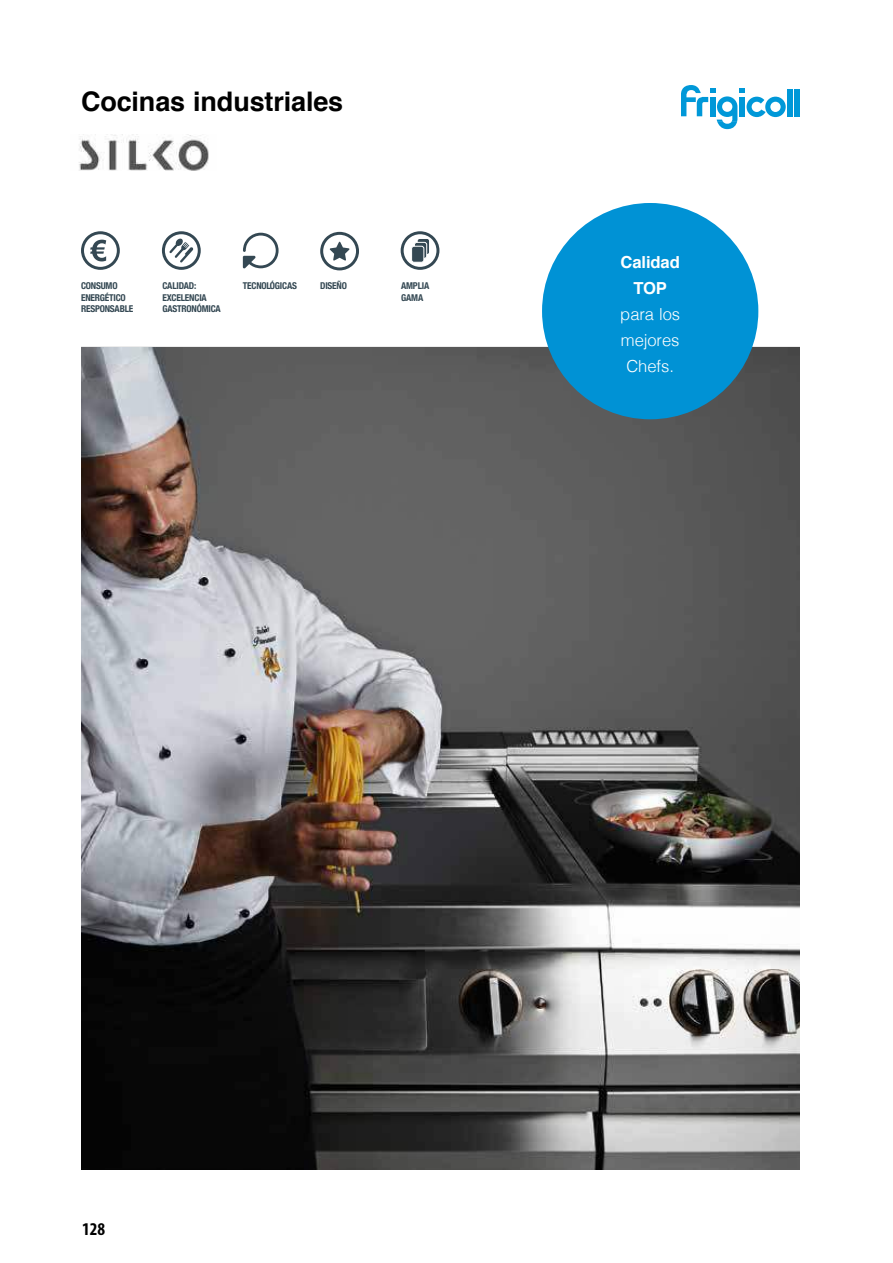
<style>
.page{position:relative;width:893px;height:1263px;background:#fff}
.page>*{position:absolute;margin:0;border:0;box-sizing:border-box;transform-origin:0 0}
.t1{font:700 27px "Helvetica";letter-spacing:-.005em;color:#000}
.t2{font:700 condensed 18px "Myriad Pro";color:#000}
.t3{font:300 16.65px/26.1px "Helvetica";letter-spacing:-.005em;color:#fff;text-align:center}
.t4{font:700 16.65px/26.1px "Helvetica";letter-spacing:-.005em;color:#fff;text-align:center}
.t5{font:700 condensed 9.45px/11.2px "Helvetica Neue";letter-spacing:-.02em;color:#344853}
</style>
<div class="page">
<img style="left:79px;top:135px;width:130px;height:35px">
<div style="left:787px;top:89px;width:6px;height:27px;background:#0098d8"></div>
<div style="left:795px;top:89px;width:5px;height:27px;background:#0098d8"></div>
<svg style="left:681px;top:85px;width:105px;height:44px"></svg>
<img style="left:81px;top:347px;width:719px;height:822px">
<div style="left:542px;top:203px;width:216px;height:216px;background:#0092d5;border-radius:50%"></div>
<svg style="left:81px;top:231px;width:39px;height:39px"></svg>
<svg style="left:243px;top:233px;width:36px;height:36px"></svg>
<svg style="left:162px;top:231px;width:39px;height:39px"></svg>
<svg style="left:320px;top:232px;width:39px;height:38px"></svg>
<svg style="left:401px;top:231px;width:38px;height:39px"></svg>
<svg style="left:418px;top:239px;width:11px;height:15px"></svg>
<svg style="left:414px;top:242px;width:13px;height:16px"></svg>
<div style="left:414px;top:242px;width:13px;height:17px;border:1px solid #fff;border-radius:2px"></div>
<div style="left:412px;top:246px;width:12px;height:16px;background:#344853;border-radius:2px"></div>
<div style="left:411px;top:246px;width:13px;height:17px;border:1px solid #fff;border-radius:2px"></div>
<h1 class="t1" style="left:81px;top:90px;width:264px">Cocinas industriales</h1>
<p class="t5" style="left:81px;top:280px;width:54px">CONSUMO<br>ENERGÉTICO<br>RESPONSABLE</p>
<p class="t5" style="left:162px;top:280px;width:60px">CALIDAD:<br>EXCELENCIA<br>GASTRONÓMICA</p>
<p class="t5" style="left:243px;top:280px;width:56px">TECNOLÓGICAS</p>
<p class="t5" style="left:320px;top:280px;width:28px">DISEÑO</p>
<p class="t5" style="left:401px;top:280px;width:30px">AMPLIA<br>GAMA</p>
<h3 class="t4" style="left:620px;top:250px;width:61px">Calidad<br>TOP</h3>
<h3 class="t3" style="left:620px;top:303px;width:61px">para los mejores<br>Chefs.</h3>
<h2 class="t2" style="left:82px;top:1219px;width:25px">128</h2>
</div>
